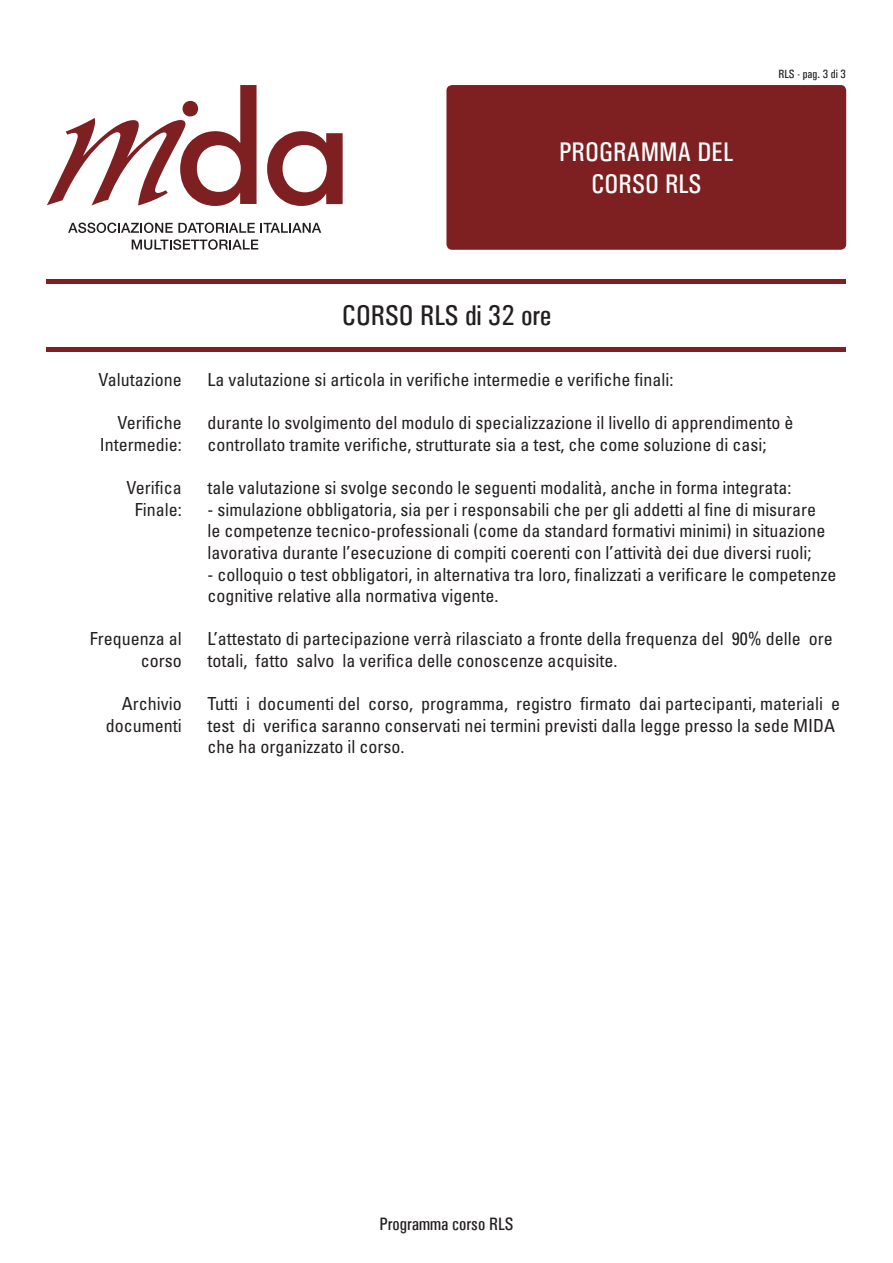
<style>
.page{position:relative;width:893px;height:1263px;background:#fff}
.page>*{position:absolute;margin:0;border:0;box-sizing:border-box;transform-origin:0 0}
.t1{font:28.65px "Univers Condensed";color:#231f20}
.t2{font:27px/32.4px "Univers Condensed";color:#fff;text-align:center}
.t3{font:condensed 18px/21.6px "Univers LT Std";color:#231f20}
.t4{font:18px "Univers Condensed";color:#231f20}
.t5{font:12px "Univers Condensed";color:#231f20}
</style>
<div class="page">
<svg style="left:68px;top:223px;width:253px;height:10px"></svg>
<svg style="left:132px;top:239px;width:126px;height:11px"></svg>
<svg style="left:267px;top:131px;width:76px;height:75px"></svg>
<svg style="left:47px;top:85px;width:210px;height:121px"></svg>
<div style="left:183px;top:101px;width:15px;height:15px;background:#7e2022;border-radius:50%"></div>
<hr style="left:47px;top:280px;width:799px;height:4px;background:#7e2022">
<hr style="left:47px;top:347px;width:799px;height:4px;background:#7e2022">
<div style="left:446px;top:85px;width:400px;height:165px;background:#7e2022;border-radius:6px"></div>
<h2 class="t2" style="left:559px;top:135px;width:176px">PROGRAMMA DEL<br>CORSO RLS</h2>
<p class="t5" style="left:778px;top:67px;width:69px">RLS - pag. 3 di 3</p>
<p class="t3" style="left:99px;top:369px;width:85px">Valutazione</p>
<p class="t3" style="left:100px;top:412px;width:83px;text-align:right">Verifiche<br>Intermedie:</p>
<p class="t3" style="left:127px;top:477px;width:57px;text-align:center">Verifica<br>Finale:</p>
<p class="t3" style="left:90px;top:628px;width:93px;text-align:right">Frequenza al corso</p>
<p class="t3" style="left:106px;top:693px;width:77px;text-align:right">Archivio documenti</p>
<h1 class="t1" style="left:342px;top:299px;width:211px">CORSO RLS di 32 ore</h1>
<p class="t3" style="left:207px;top:369px;width:467px">La valutazione si articola in verifiche intermedie e verifiche finali:</p>
<p class="t3" style="left:207px;top:412px;width:587px">durante lo svolgimento del modulo di specializzazione il livello di apprendimento è controllato tramite verifiche, strutturate sia a test, che come soluzione di casi;</p>
<p class="t3" style="left:207px;top:477px;width:585px">tale valutazione si svolge secondo le seguenti modalità, anche in forma integrata:</p>
<p class="t3" style="left:207px;top:498px;width:619px">- simulazione obbligatoria, sia per i responsabili che per gli addetti al fine di misurare le competenze tecnico-professionali (come da standard formativi minimi) in situazione lavorativa durante l’esecuzione di compiti coerenti con l’attività dei due diversi ruoli;</p>
<p class="t3" style="left:207px;top:563px;width:630px">- colloquio o test obbligatori, in alternativa tra loro, finalizzati a verificare le competenze cognitive relative alla normativa vigente.</p>
<p class="t3" style="left:207px;top:628px;width:627px">L’attestato di partecipazione verrà rilasciato a fronte della frequenza del 90% delle ore totali, fatto salvo la verifica delle conoscenze acquisite.</p>
<p class="t3" style="left:207px;top:693px;width:634px">Tutti i documenti del corso, programma, registro firmato dai partecipanti, materiali e test di verifica saranno conservati nei termini previsti dalla legge presso la sede MIDA che ha organizzato il corso.</p>
<p class="t4" style="left:379px;top:1213px;width:136px">Programma corso RLS</p>
</div>
